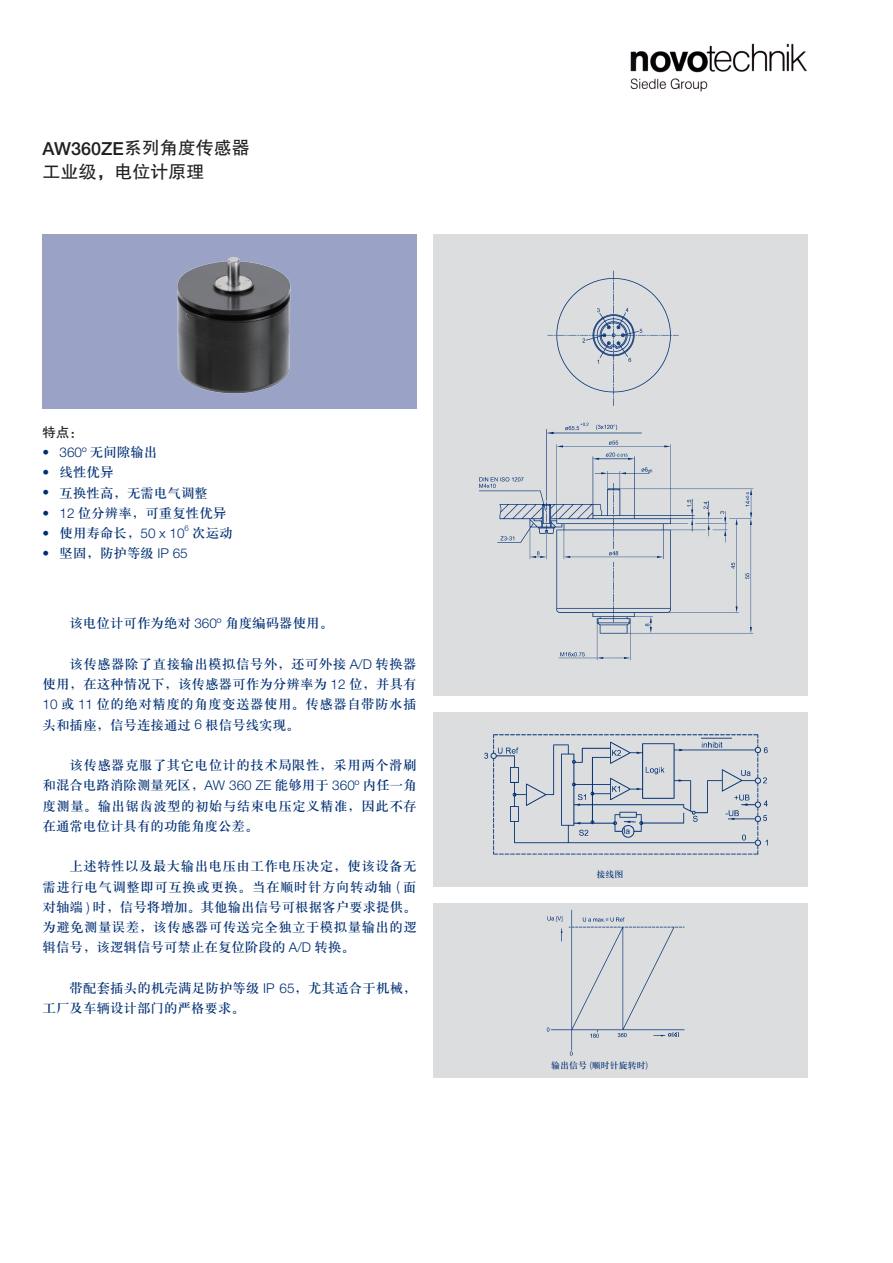
<style>
.page{position:relative;width:893px;height:1263px;background:#fff}
.page>*{position:absolute;margin:0;border:0;box-sizing:border-box;transform-origin:0 0}
.大标题_12点_16点_黑{font:500 18px "Helvetica Neue LT Std";color:#231f20}
.大标题_12点_16点_黑-2{font:18px "FZHTJW GB1 0";color:#231f20}
.左缩进_9点_288C{font:13.5px/20.2px "H Ya 3 gj";color:#002f73;text-align:justify}
.t1{font:300 13.5px "Helvetica Neue LT Std";color:#002f73}
.小标题_9点_13_5点_黑{font:13.5px "FZHTJW GB1 0";color:#231f20}
.t2{font:9px "H Ya 3 gj";color:#002f73}
.s1{font-family:"FZHTJW GB1 0";font-weight:400}
.s2{font-family:"H Ya 3 gj";font-weight:400}
.s3{font-family:"Helvetica Neue LT Std";font-weight:300}
</style>
<div class="page">
<div style="left:434px;top:234px;width:374px;height:461px;background:#dcdddf"></div>
<img style="left:479px;top:270px;width:275px;height:391px">
<div style="left:434px;top:712px;width:374px;height:175px;background:#dcdddf"></div>
<img style="left:484px;top:734px;width:284px;height:121px">
<div style="left:434px;top:904px;width:374px;height:174px;background:#dcdddf"></div>
<img style="left:534px;top:903px;width:154px;height:153px">
<div style="left:43px;top:234px;width:374px;height:174px;background:#9aa3c6"></div>
<img style="left:177px;top:257px;width:114px;height:137px">
<img style="left:630px;top:43px;width:177px;height:49px">
<p class="大标题_12点_16点_黑" style="left:43px;top:137px;width:209px">AW360ZE<span class="s1">系列角度传感器</span></p>
<p class="大标题_12点_16点_黑-2" style="left:43px;top:161px;width:163px">工业级，电位计原理</p>
<p class="小标题_9点_13_5点_黑" style="left:43px;top:425px;width:42px">特点：</p>
<p class="t1" style="left:43px;top:444px;width:116px">• 360º <span class="s2">无间隙输出</span></p>
<p class="左缩进_9点_288C" style="left:43px;top:462px;width:73px"><span class="s3">•</span> 线性优异</p>
<p class="左缩进_9点_288C" style="left:43px;top:482px;width:167px"><span class="s3">•</span> 互换性高，无需电气调整</p>
<p class="左缩进_9点_288C" style="left:43px;top:503px;width:185px"><span class="s3">• 12</span> 位分辨率，可重复性优异</p>
<p class="左缩进_9点_288C" style="left:43px;top:523px;width:192px"><span class="s3">•</span> 使用寿命长，<span class="s3">50 x 10</span><sup>6</sup> 次运动</p>
<p class="左缩进_9点_288C" style="left:43px;top:543px;width:147px"><span class="s3">•</span> 坚固，防护等级 <span class="s3">IP 65</span></p>
<p class="左缩进_9点_288C" style="left:70px;top:613px;width:265px">该电位计可作为绝对 <span class="s3">360º</span> 角度编码器使用。</p>
<p class="左缩进_9点_288C" style="left:43px;top:654px;width:376px;text-indent:27px">该传感器除了直接输出模拟信号外，还可外接 <span class="s3">A/D</span> 转换器使用，在这种情况下，该传感器可作为分辨率为 <span class="s3">12</span> 位，并具有<span class="s3">10</span> 或 <span class="s3">11</span> 位的绝对精度的角度变送器使用。传感器自带防水插头和插座，信号连接通过 <span class="s3">6</span> 根信号线实现。</p>
<p class="左缩进_9点_288C" style="left:43px;top:755px;width:376px;text-indent:27px">该传感器克服了其它电位计的技术局限性，采用两个滑刷和混合电路消除测量死区，<span class="s3">AW 360 ZE</span> 能够用于 <span class="s3">360º</span> 内任一角度测量。输出锯齿波型的初始与结束电压定义精准，因此不存在通常电位计具有的功能角度公差。</p>
<p class="左缩进_9点_288C" style="left:43px;top:856px;width:376px;text-indent:27px">上述特性以及最大输出电压由工作电压决定，使该设备无需进行电气调整即可互换或更换。当在顺时针方向转动轴 <span class="s3">(</span> 面对轴端 <span class="s3">)</span> 时，信号将增加。其他输出信号可根据客户要求提供。为避免测量误差，该传感器可传送完全独立于模拟量输出的逻辑信号，该逻辑信号可禁止在复位阶段的 <span class="s3">A/D</span> 转换。</p>
<p class="左缩进_9点_288C" style="left:43px;top:978px;width:376px;text-indent:27px">带配套插头的机壳满足防护等级 <span class="s3">IP 65</span>，尤其适合于机械，工厂及车辆设计部门的严格要求。</p>
<p class="t2" style="left:596px;top:869px;width:28px">接线图</p>
<p class="t2" style="left:551px;top:1060px;width:98px">输出信号 <span class="s3">(</span>顺时针旋转时<span class="s3">)</span></p>
</div>
